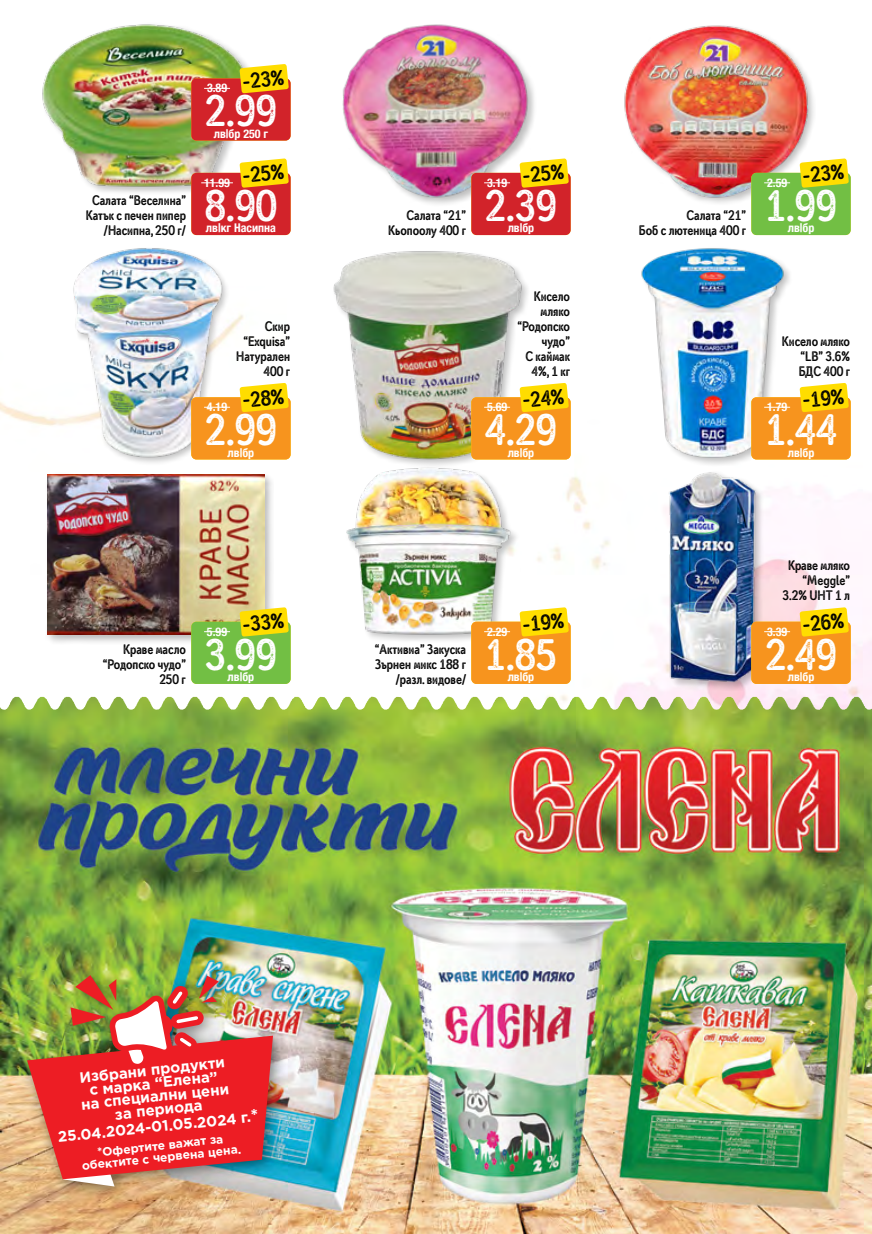
<style>
.page{position:relative;width:872px;height:1234px;background:#fff}
.page>*{position:absolute;margin:0;border:0;box-sizing:border-box;transform-origin:0 0}
.t1{font:700 condensed 43.2px "Mozzart Rough";color:#fff}
.t2{font:700 condensed 21px "Mozzart Rough";color:#000}
.t3{font:700 15px/13.5px "Gotham Pro";color:#fff;text-align:center}
.t4{font:700 condensed 13.5px/15px "Mozzart Rough";color:#000;text-align:right}
.t5{font:700 condensed 12px "Helvetica Neue";color:#fff}
.t6{font:700 12px/12px "Gotham Pro";color:#fff;text-align:center}
.s1{font-size:18px}
</style>
<div class="page">
<img style="left:0;top:175px;width:872px;height:521px">
<img style="left:1px;top:696px;width:871px;height:537px">
<img style="left:317px;top:696px;width:130px;height:13px">
<img style="left:0;top:708px;width:1px;height:525px">
<svg style="left:0;top:708px;width:1px;height:148px"></svg>
<div style="left:72px;top:246px;width:158px;height:219px;background:#000;opacity:.25"></div>
<img style="left:69px;top:245px;width:158px;height:214px">
<svg style="left:191px;top:382px;width:100px;height:77px;background:#f7ab34"></svg>
<div style="left:332px;top:249px;width:199px;height:219px;background:#000;opacity:.25"></div>
<img style="left:331px;top:248px;width:193px;height:213px">
<svg style="left:471px;top:382px;width:99px;height:77px;background:#f5a831"></svg>
<div style="left:641px;top:246px;width:152px;height:221px;background:#000;opacity:.25"></div>
<img style="left:636px;top:246px;width:151px;height:213px">
<svg style="left:751px;top:382px;width:99px;height:77px;background:#f8ac34"></svg>
<div style="left:668px;top:470px;width:97px;height:222px;background:#000;opacity:.25"></div>
<img style="left:664px;top:470px;width:96px;height:213px">
<svg style="left:751px;top:607px;width:99px;height:76px;background:#f7a730"></svg>
<div style="left:41px;top:23px;width:220px;height:172px;background:#000;opacity:.25"></div>
<img style="left:39px;top:23px;width:214px;height:165px">
<svg style="left:191px;top:158px;width:100px;height:77px;background:#dc583a"></svg>
<img style="left:337px;top:24px;width:197px;height:181px">
<svg style="left:471px;top:158px;width:99px;height:77px;background:#db5438"></svg>
<div style="left:623px;top:24px;width:193px;height:182px;background:#fff"></div>
<img style="left:620px;top:25px;width:192px;height:177px">
<svg style="left:751px;top:158px;width:99px;height:77px;background:#96bf44"></svg>
<div style="left:345px;top:466px;width:175px;height:177px;background:#000;opacity:.25"></div>
<img style="left:345px;top:466px;width:168px;height:171px">
<svg style="left:471px;top:607px;width:99px;height:76px;background:#f6aa31"></svg>
<svg style="left:191px;top:64px;width:100px;height:77px;background:#d4542a"></svg>
<div style="left:18px;top:965px;width:271px;height:237px;background:#000;opacity:.5"></div>
<img style="left:27px;top:974px;width:246px;height:212px">
<div style="left:46px;top:472px;width:228px;height:172px;background:#000;opacity:.25"></div>
<img style="left:48px;top:474px;width:216px;height:160px">
<svg style="left:191px;top:607px;width:100px;height:76px;background:#95c544"></svg>
<p class="t4" style="left:86px;top:193px;width:102px">Салата “Веселина”<br>Катък с печен пипер /Насипна, 250 г/</p>
<h2 class="t2" style="left:241px;top:69px;width:43px;rotate:-5deg">-23%</h2>
<p class="t5" style="left:207px;top:78px;width:22px">3.89</p>
<h1 class="t1" style="left:205px;top:85px;width:74px">2.99</h1>
<p class="t5" style="left:214px;top:123px;width:56px">лв|бр 250 г</p>
<h2 class="t2" style="left:241px;top:163px;width:43px;rotate:-5deg">-25%</h2>
<p class="t5" style="left:204px;top:172px;width:27px">11.99</p>
<h1 class="t1" style="left:205px;top:180px;width:74px">8.90</h1>
<p class="t5" style="left:206px;top:218px;width:72px">лв|кг Насипна</p>
<p class="t4" style="left:236px;top:318px;width:55px">Скир “Exquisa”<br>Натурален<br>400 г</p>
<h2 class="t2" style="left:241px;top:387px;width:43px;rotate:-5deg">-28%</h2>
<p class="t5" style="left:207px;top:397px;width:22px">4.19</p>
<h1 class="t1" style="left:205px;top:404px;width:74px">2.99</h1>
<p class="t5" style="left:228px;top:442px;width:28px">лв|бр</p>
<p class="t4" style="left:103px;top:641px;width:85px">Краве масло “Родопско чудо”<br>250 г</p>
<h2 class="t2" style="left:241px;top:611px;width:43px;rotate:-5deg">-33%</h2>
<p class="t5" style="left:207px;top:621px;width:22px">5.99</p>
<h1 class="t1" style="left:205px;top:628px;width:74px">3.99</h1>
<p class="t5" style="left:228px;top:666px;width:28px">лв|бр</p>
<p class="t4" style="left:388px;top:208px;width:79px">Салата “21”<br>Кьопоолу 400 г</p>
<h2 class="t2" style="left:521px;top:163px;width:43px;rotate:-5deg">-25%</h2>
<p class="t5" style="left:487px;top:172px;width:22px">3.19</p>
<h1 class="t1" style="left:485px;top:180px;width:74px">2.39</h1>
<p class="t5" style="left:507px;top:218px;width:28px">лв|бр</p>
<p class="t4" style="left:517px;top:288px;width:54px">Кисело мляко “Родопско чудо”<br>С каймак<br>4%, 1 кг</p>
<h2 class="t2" style="left:521px;top:387px;width:43px;rotate:-5deg">-24%</h2>
<p class="t5" style="left:487px;top:397px;width:22px">5.69</p>
<h1 class="t1" style="left:485px;top:404px;width:74px">4.29</h1>
<p class="t5" style="left:507px;top:442px;width:28px">лв|бр</p>
<p class="t4" style="left:375px;top:641px;width:93px">“Активиа” Закуска<br>Зърнен микс 188 г /разл. видове/</p>
<h2 class="t2" style="left:521px;top:611px;width:43px;rotate:-5deg">-19%</h2>
<p class="t5" style="left:487px;top:621px;width:22px">2.29</p>
<h1 class="t1" style="left:485px;top:628px;width:74px">1.85</h1>
<p class="t5" style="left:507px;top:666px;width:28px">лв|бр</p>
<p class="t4" style="left:639px;top:208px;width:109px">Салата “21”<br>Боб с лютеница 400 г</p>
<h2 class="t2" style="left:801px;top:163px;width:43px;rotate:-5deg">-23%</h2>
<p class="t5" style="left:767px;top:172px;width:22px">2.59</p>
<h1 class="t1" style="left:765px;top:180px;width:74px">1.99</h1>
<p class="t5" style="left:787px;top:218px;width:28px">лв|бр</p>
<p class="t4" style="left:798px;top:333px;width:53px;text-align:justify;text-indent:-17px">Кисело мляко “LB” 3.6% БДС 400 г</p>
<h2 class="t2" style="left:801px;top:387px;width:43px;rotate:-5deg">-19%</h2>
<p class="t5" style="left:767px;top:397px;width:22px">1.79</p>
<h1 class="t1" style="left:765px;top:404px;width:74px">1.44</h1>
<p class="t5" style="left:787px;top:442px;width:28px">лв|бр</p>
<p class="t4" style="left:782px;top:558px;width:69px">Краве мляко “Meggle”<br>3.2% UHT 1 л</p>
<h2 class="t2" style="left:801px;top:611px;width:43px;rotate:-5deg">-26%</h2>
<p class="t5" style="left:767px;top:621px;width:22px">3.39</p>
<h1 class="t1" style="left:765px;top:628px;width:74px">2.49</h1>
<p class="t5" style="left:787px;top:666px;width:28px">лв|бр</p>
<p class="t3" style="left:78px;top:1070px;width:150px;rotate:-6deg">Избрани продукти с марка “Елена” на специални цени за периода</p>
<p class="t3" style="left:57px;top:1129px;width:203px;rotate:-6deg">25.04.2024-01.05.2024 г.<span class="s1">*</span></p>
<p class="t6" style="left:80px;top:1147px;width:161px;rotate:-6deg">*Офертите важат за обектите с червена цена.</p>
</div>
